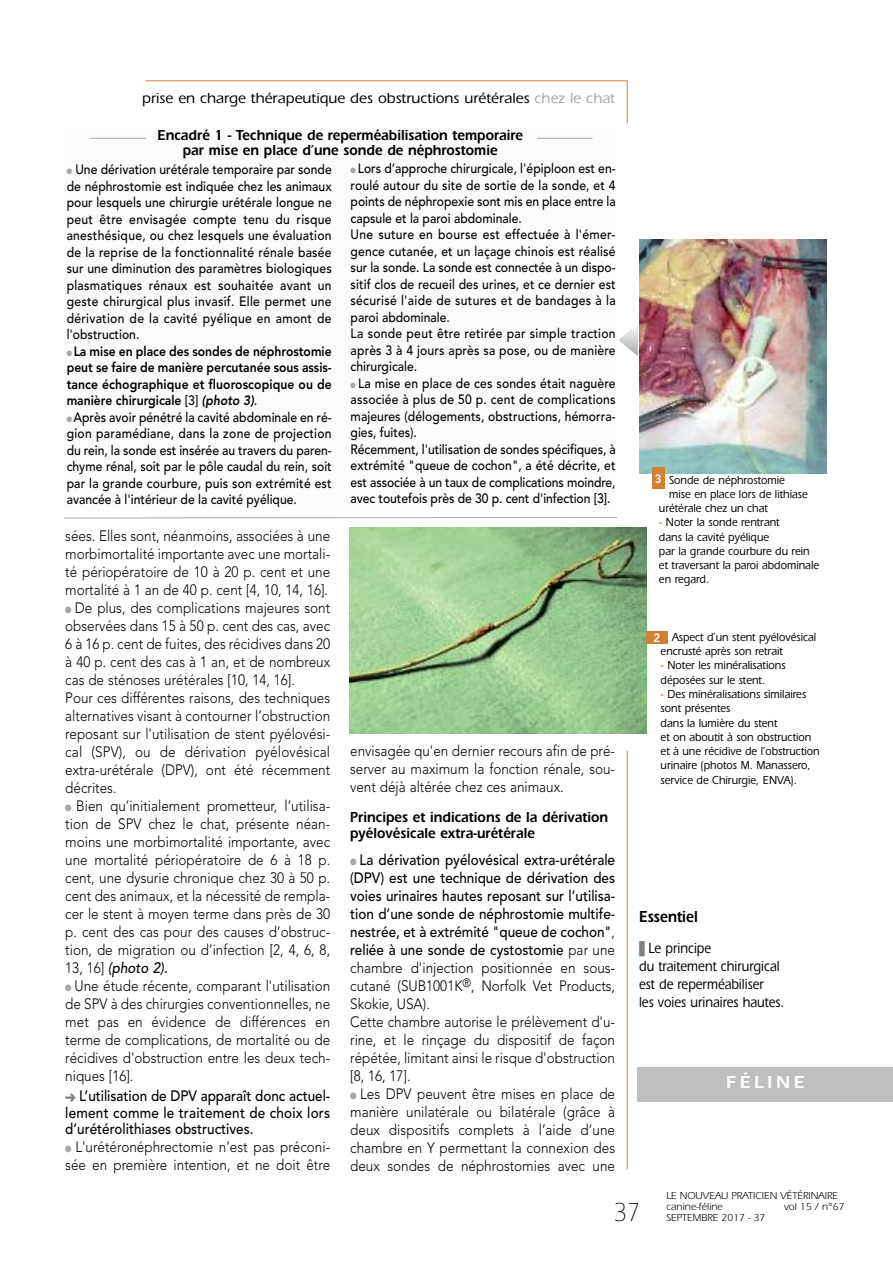
<style>
.page{position:relative;width:893px;height:1263px;background:#fff}
.page>*{position:absolute;margin:0;border:0;box-sizing:border-box;transform-origin:0 0}
.t1{font:300 27px "Itc Eras";color:#000;scale:.9 1}
.t2{font:600 18px "Itc Eras";letter-spacing:.19em;color:#fff}
.t3{font:600 16.5px "Itc Eras";color:#000;scale:.85 1}
.t4{font:300 15px/18px "Avenir";color:#000;text-align:justify;scale:.9 1}
.t5{font:500 15px/18px "Avenir";color:#000;text-align:justify;scale:.9 1}
.t6{font:600 15px/16.5px "Itc Eras";color:#000;scale:.9 1}
.t7{font:500 15px/18px "Itc Eras";color:#000;scale:.85 1}
.t8{font:500 15px "Itc Eras";color:#000}
.t9{font:500 13.5px/16.5px "Avenir";letter-spacing:.005em;color:#000;text-align:justify;scale:.9 1}
.t10{font:800 13.5px/16.5px "Avenir";letter-spacing:.005em;color:#000;text-align:justify;scale:.9 1}
.t11{font:500 12px/14.2px "Itc Eras";color:#000;scale:.9 1}
.t12{font:800 12px "Avenir";color:#fff;scale:.95 1}
.t13{font:10.5px/11.1px "Itc Eras";color:#000}
.s1{color:#a7a7a7}
.s2{font-weight:500}
.s3{font-style:italic}
.s4{font-weight:500;font-style:italic}
.s5{color:#808080}
.s6{font-weight:300}
.s7{font-family:"Avenir";font-weight:800;color:#d18132}
</style>
<div class="page">
<hr style="left:627px;top:751px;width:1px;height:418px;background:#d18132">
<hr style="left:627px;top:81px;width:1px;height:42px;background:#d18132">
<hr style="left:146px;top:81px;width:481px;height:1px;background:#d18132">
<img style="left:349px;top:528px;width:297px;height:206px">
<div style="left:646px;top:631px;width:21px;height:13px;background:#d18132"></div>
<div style="left:64px;top:162px;width:553px;height:350px;background:#fbfbfb"></div>
<div style="left:64px;top:128px;width:553px;height:34px;background:#fbfbfb"></div>
<svg style="left:64px;top:517px;width:553px;height:1px"></svg>
<hr style="left:91px;top:138px;width:55px;height:1px;background:#a7a7a7">
<hr style="left:537px;top:138px;width:55px;height:1px;background:#a7a7a7">
<img style="left:639px;top:240px;width:188px;height:233px">
<div style="left:638px;top:1067px;width:255px;height:34px;background:#bfbfbf"></div>
<svg style="left:618px;top:327px;width:20px;height:29px"></svg>
<div style="left:652px;top:468px;width:13px;height:21px;background:#d18132"></div>
<p class="t8" style="left:142px;top:93px;width:474px">prise en charge thérapeutique des obstructions urétérales <span class="s1">chez le chat</span></p>
<p class="t6" style="left:157px;top:130px;width:408px;line-height:15px;text-align:center">Encadré 1 - Technique de reperméabilisation temporaire par mise en place d’une sonde de néphrostomie</p>
<p class="t9" style="left:67px;top:163px;width:296px"><span class="s1">●</span> Une dérivation urétérale temporaire par sonde de néphrostomie est indiquée chez les animaux pour lesquels une chirurgie urétérale longue ne peut être envisagée compte tenu du risque anesthésique, ou chez lesquels une évaluation de la reprise de la fonctionnalité rénale basée sur une diminution des paramètres biologiques plasmatiques rénaux est souhaitée avant un geste chirurgical plus invasif. Elle permet une dérivation de la cavité pyélique en amont de l'obstruction.</p>
<p class="t10" style="left:67px;top:344px;width:296px"><span class="s1">●</span> La mise en place des sondes de néphrostomie peut se faire de manière percutanée sous assis&shy;tance échographique et fluoroscopique ou de manière chirurgicale <span class="s2">[3]</span> <span class="s3">(photo 3)</span><span class="s4">.</span></p>
<p class="t9" style="left:67px;top:410px;width:296px"><span class="s1">●</span> Après avoir pénétré la cavité abdominale en ré&shy;gion paramédiane, dans la zone de projection du rein, la sonde est insérée au travers du paren&shy;chyme rénal, soit par le pôle caudal du rein, soit par la grande courbure, puis son extrémité est avancée à l'intérieur de la cavité pyélique.</p>
<p class="t4" style="left:65px;top:528px;width:296px">sées. Elles sont, néanmoins, associées à une morbimortalité importante avec une mortali&shy;té périopératoire de 10 à 20 p. cent et une mortalité à 1 an de 40 p. cent [4, 10, 14, 16].</p>
<p class="t4" style="left:65px;top:600px;width:296px;text-align:left"><span class="s1">●</span> De plus, des complications majeures sont observées dans 15 à 50 p. cent des cas, avec 6 à 16 p. cent de fuites, des récidives dans 20 à 40 p. cent des cas à 1 an, et de nombreux cas de sténoses urétérales [10, 14, 16].<br>Pour ces différentes raisons, des techniques alternatives visant à contourner l’obstruction reposant sur l'utilisation de stent pyélovési&shy;cal (SPV), ou de dérivation pyélovésical extra-urétérale (DPV), ont été récemment décrites.</p>
<p class="t4" style="left:65px;top:798px;width:296px"><span class="s1">●</span> Bien qu’initialement prometteur, l’utilisa&shy;tion de SPV chez le chat, présente néan&shy;moins une morbimortalité importante, avec une mortalité périopératoire de 6 à 18 p. cent, une dysurie chronique chez 30 à 50 p. cent des animaux, et la nécessité de rempla&shy;cer le stent à moyen terme dans près de 30 p. cent des cas pour des causes d’obstruc&shy;tion, de migration ou d’infection [2, 4, 6, 8, 13, 16] <span class="s4">(photo 2).</span></p>
<p class="t4" style="left:65px;top:978px;width:296px"><span class="s1">●</span> Une étude récente, comparant l'utilisation de SPV à des chirurgies conventionnelles, ne met pas en évidence de différences en terme de complications, de mortalité ou de récidives d'obstruction entre les deux tech&shy;niques [16].</p>
<p class="t5" style="left:65px;top:1089px;width:296px;line-height:16.5px"><span class="s5">➜</span> L’utilisation de DPV apparaît donc actuel&shy;lement comme le traitement de choix lors d’urétérolithiases obstructives.</p>
<p class="t4" style="left:65px;top:1139px;width:296px"><span class="s1">●</span> L'urétéronéphrectomie n’est pas préconi&shy;sée en première intention, et ne doit être</p>
<p class="t9" style="left:351px;top:161px;width:296px;text-align:left"><span class="s1">●</span> Lors d’approche chirurgicale, l'épiploon est en&shy;roulé autour du site de sortie de la sonde, et 4 points de néphropexie sont mis en place entre la capsule et la paroi abdominale.<br>Une suture en bourse est effectuée à l'émer&shy;gence cutanée, et un laçage chinois est réalisé sur la sonde. La sonde est connectée à un dispo&shy;sitif clos de recueil des urines, et ce dernier est sécurisé l'aide de sutures et de bandages à la paroi abdominale.<br>La sonde peut être retirée par simple traction après 3 à 4 jours après sa pose, ou de manière chirurgicale.</p>
<p class="t9" style="left:351px;top:376px;width:296px;text-align:left"><span class="s1">●</span> La mise en place de ces sondes était naguère associée à plus de 50 p. cent de complications majeures (délogements, obstructions, hémorra&shy;gies, fuites).<br>Récemment, l'utilisation de sondes spécifiques, à extrémité "queue de cochon", a été décrite, et est associée à un taux de complications moindre, avec toutefois près de 30 p. cent d'infection [3].</p>
<p class="t4" style="left:350px;top:743px;width:296px">envisagée qu'en dernier recours afin de pré&shy;server au maximum la fonction rénale, sou&shy;vent déjà altérée chez ces animaux.</p>
<p class="t6" style="left:350px;top:810px;width:288px">Principes et indications de la dérivation pyélovésicale extra-urétérale</p>
<p class="t5" style="left:350px;top:852px;width:296px;text-align:left"><span class="s1">●</span> La dérivation pyélovésical extra-urétérale (DPV) est une technique de dérivation des voies urinaires hautes reposant sur l’utilisa&shy;tion d’une sonde de néphrostomie multife&shy;nestrée, et à extrémité "queue de cochon"<span class="s6">, </span>reliée à une sonde de cystostomie <span class="s6">par une chambre d'injection positionnée en sous&shy;cutané (SUB1001K</span><sup>®</sup><span class="s6">, Norfolk Vet Products, Skokie, USA).<br>Cette chambre autorise le prélèvement d'u&shy;rine, et le rinçage du dispositif de façon répétée, limitant ainsi le risque d'obstruction [8, 16, 17].</span></p>
<p class="t4" style="left:350px;top:1086px;width:296px"><span class="s1">●</span> Les DPV peuvent être mises en place de manière unilatérale ou bilatérale (grâce à deux dispositifs complets à l’aide d’une chambre en Y permettant la connexion des deux sondes de néphrostomies avec une</p>
<p class="t12" style="left:655px;top:474px;width:9px">3</p>
<p class="t11" style="left:669px;top:474px;width:130px">Sonde de néphrostomie</p>
<p class="t11" style="left:669px;top:488px;width:156px">mise en place lors de lithiase</p>
<p class="t11" style="left:659px;top:502px;width:123px">urétérale chez un chat</p>
<p class="t11" style="left:659px;top:516px;width:180px"><span class="s7">-</span> Noter la sonde rentrant<br>dans la cavité pyélique<br>par la grande courbure du rein et traversant la paroi abdominale en regard.</p>
<p class="t11" style="left:661px;top:631px;width:175px;text-indent:11px">Aspect d’un stent pyélovésical encrusté après son retrait</p>
<p class="t11" style="left:661px;top:660px;width:140px"><span class="s7">-</span> Noter les minéralisations déposées sur le stent.</p>
<p class="t11" style="left:661px;top:688px;width:178px"><span class="s7">-</span> Des minéralisations similaires sont présentes<br>dans la lumière du stent<br>et on aboutit à son obstruction et à une récidive de l’obstruction urinaire (photos M. Manassero, service de Chirurgie, ENVA).</p>
<p class="t12" style="left:653px;top:633px;width:9px">2</p>
<p class="t3" style="left:639px;top:911px;width:71px">Essentiel</p>
<p class="t7" style="left:639px;top:941px;width:172px"><span class="s5">❚</span> Le principe<br>du traitement chirurgical est de reperméabiliser<br>les voies urinaires hautes.</p>
<p class="t2" style="left:726px;top:1076px;width:80px">FÉLINE</p>
<p class="t13" style="left:666px;top:1191px;width:173px">LE NOUVEAU PRATICIEN VÉTÉRINAIRE canine-féline</p>
<h1 class="t1" style="left:614px;top:1203px;width:31px">37</h1>
<p class="t13" style="left:666px;top:1213px;width:101px">SEPTEMBRE 2017 - 37</p>
<p class="t13" style="left:784px;top:1202px;width:62px">vol 15 / n°67</p>
</div>
